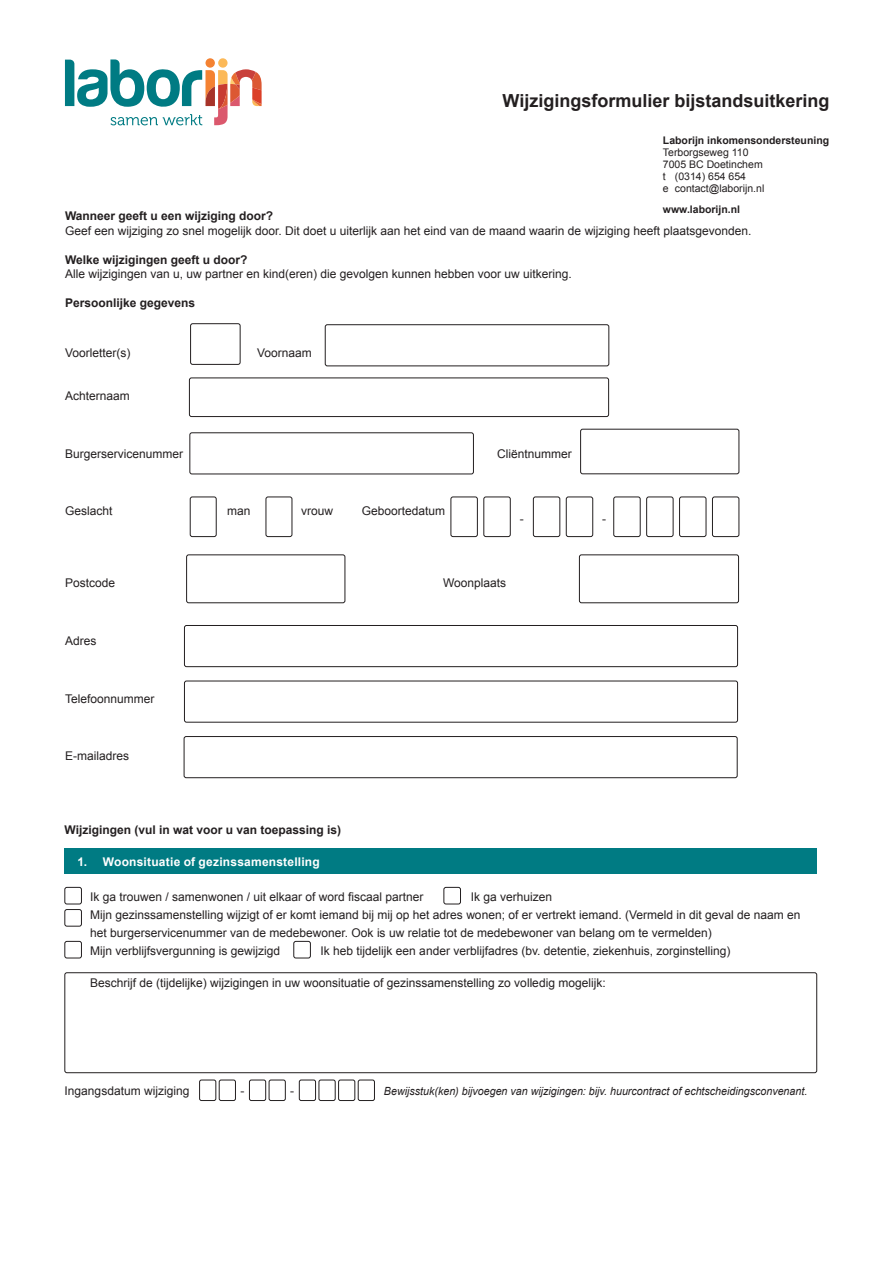
<style>
.page{position:relative;width:893px;height:1263px;background:#fff}
.page>*{position:absolute;margin:0;border:0;box-sizing:border-box;transform-origin:0 0}
.t1{font:700 18px "Arial";color:#231f20}
.t2{font:12px/14.4px "Arial";color:#231f20}
.t3{font:700 12px "Arial";color:#231f20}
.t4{font:700 12px "Arial";letter-spacing:.015em;color:#fff}
.t5{font:italic 11.25px "Arial";color:#231f20;scale:.95 1}
.t6{font:10.5px "Arial";color:#231f20}
.t7{font:700 10.5px "Arial";color:#231f20}
.s1{font-weight:700}
</style>
<div class="page">
<svg style="left:65px;top:58px;width:197px;height:67px"></svg>
<div style="left:65px;top:849px;width:752px;height:25px;background:#007b83"></div>
<div style="left:65px;top:887px;width:17px;height:17px;border:1px solid #231f20;border-radius:2px"></div>
<div style="left:444px;top:887px;width:17px;height:17px;border:1px solid #231f20;border-radius:2px"></div>
<div style="left:65px;top:909px;width:17px;height:17px;border:1px solid #231f20;border-radius:2px"></div>
<div style="left:65px;top:941px;width:17px;height:17px;border:1px solid #231f20;border-radius:2px"></div>
<div style="left:294px;top:941px;width:17px;height:17px;border:1px solid #231f20;border-radius:2px"></div>
<div style="left:199px;top:1080px;width:17px;height:21px;border:1px solid #231f20;border-radius:2px"></div>
<div style="left:219px;top:1080px;width:17px;height:21px;border:1px solid #231f20;border-radius:2px"></div>
<div style="left:249px;top:1080px;width:17px;height:21px;border:1px solid #231f20;border-radius:2px"></div>
<div style="left:269px;top:1080px;width:16px;height:21px;border:1px solid #231f20;border-radius:2px"></div>
<div style="left:299px;top:1080px;width:17px;height:21px;border:1px solid #231f20;border-radius:2px"></div>
<div style="left:319px;top:1080px;width:16px;height:21px;border:1px solid #231f20;border-radius:2px"></div>
<div style="left:338px;top:1080px;width:17px;height:21px;border:1px solid #231f20;border-radius:2px"></div>
<div style="left:358px;top:1080px;width:17px;height:21px;border:1px solid #231f20;border-radius:2px"></div>
<div style="left:65px;top:972px;width:752px;height:101px;border:1px solid #231f20;border-radius:2px"></div>
<div style="left:190px;top:323px;width:50px;height:42px;border:1px solid #231f20;border-radius:2px"></div>
<div style="left:325px;top:324px;width:284px;height:42px;border:1px solid #231f20;border-radius:2px"></div>
<div style="left:189px;top:378px;width:420px;height:39px;border:1px solid #231f20;border-radius:2px"></div>
<div style="left:190px;top:433px;width:284px;height:41px;border:1px solid #231f20;border-radius:2px"></div>
<div style="left:184px;top:625px;width:554px;height:42px;border:1px solid #231f20;border-radius:2px"></div>
<div style="left:579px;top:555px;width:160px;height:48px;border:1px solid #231f20;border-radius:2px"></div>
<div style="left:580px;top:429px;width:159px;height:45px;border:1px solid #231f20;border-radius:2px"></div>
<div style="left:186px;top:555px;width:159px;height:48px;border:1px solid #231f20;border-radius:2px"></div>
<div style="left:184px;top:681px;width:554px;height:41px;border:1px solid #231f20;border-radius:2px"></div>
<div style="left:184px;top:736px;width:553px;height:42px;border:1px solid #231f20;border-radius:2px"></div>
<div style="left:451px;top:497px;width:27px;height:40px;border:1px solid #231f20;border-radius:2px"></div>
<div style="left:484px;top:497px;width:26px;height:40px;border:1px solid #231f20;border-radius:2px"></div>
<div style="left:533px;top:497px;width:27px;height:40px;border:1px solid #231f20;border-radius:2px"></div>
<div style="left:566px;top:497px;width:27px;height:40px;border:1px solid #231f20;border-radius:2px"></div>
<div style="left:613px;top:497px;width:27px;height:40px;border:1px solid #231f20;border-radius:2px"></div>
<div style="left:646px;top:497px;width:27px;height:40px;border:1px solid #231f20;border-radius:2px"></div>
<div style="left:679px;top:497px;width:27px;height:40px;border:1px solid #231f20;border-radius:2px"></div>
<div style="left:712px;top:497px;width:27px;height:40px;border:1px solid #231f20;border-radius:2px"></div>
<div style="left:190px;top:497px;width:26px;height:40px;border:1px solid #231f20;border-radius:2px"></div>
<div style="left:266px;top:497px;width:26px;height:40px;border:1px solid #231f20;border-radius:2px"></div>
<p class="t1" style="left:503px;top:89px;width:328px">Wijzigingsformulier bijstandsuitkering</p>
<p class="t7" style="left:663px;top:133px;width:168px">Laborijn inkomensondersteuning</p>
<p class="t6" style="left:663px;top:145px;width:87px">Terborgseweg 110</p>
<p class="t6" style="left:663px;top:157px;width:101px">7005 BC Doetinchem</p>
<p class="t6" style="left:663px;top:169px;width:85px">t (0314) 654 654</p>
<p class="t6" style="left:663px;top:181px;width:103px">e contact@laborijn.nl</p>
<p class="t7" style="left:663px;top:202px;width:79px">www.laborijn.nl</p>
<p class="t2" style="left:65px;top:209px;width:688px"><span class="s1">Wanneer geeft u een wijziging door?<br></span>Geef een wijziging zo snel mogelijk door. Dit doet u uiterlijk aan het eind van de maand waarin de wijziging heeft plaatsgevonden.</p>
<p class="t2" style="left:65px;top:252px;width:508px"><span class="s1">Welke wijzigingen geeft u door?<br></span>Alle wijzigingen van u, uw partner en kind(eren) die gevolgen kunnen hebben voor uw uitkering.</p>
<p class="t3" style="left:65px;top:295px;width:132px">Persoonlijke gegevens</p>
<p class="t2" style="left:65px;top:346px;width:67px">Voorletter(s)</p>
<p class="t2" style="left:257px;top:346px;width:56px">Voornaam</p>
<p class="t2" style="left:65px;top:389px;width:66px">Achternaam</p>
<p class="t2" style="left:65px;top:446px;width:120px">Burgerservicenummer</p>
<p class="t2" style="left:497px;top:446px;width:76px">Cliëntnummer</p>
<p class="t2" style="left:65px;top:504px;width:49px">Geslacht</p>
<p class="t2" style="left:227px;top:504px;width:25px">man</p>
<p class="t2" style="left:301px;top:504px;width:34px">vrouw</p>
<p class="t2" style="left:362px;top:504px;width:85px">Geboortedatum</p>
<p class="t2" style="left:520px;top:511px;width:5px">-</p>
<p class="t2" style="left:602px;top:511px;width:5px">-</p>
<p class="t2" style="left:65px;top:576px;width:52px">Postcode</p>
<p class="t2" style="left:443px;top:576px;width:65px">Woonplaats</p>
<p class="t2" style="left:65px;top:634px;width:33px">Adres</p>
<p class="t2" style="left:65px;top:691px;width:91px">Telefoonnummer</p>
<p class="t2" style="left:65px;top:749px;width:66px">E-mailadres</p>
<p class="t3" style="left:65px;top:822px;width:278px">Wijzigingen (vul in wat voor u van toepassing is)</p>
<p class="t4" style="left:77px;top:854px;width:244px">1. Woonsituatie of gezinssamenstelling</p>
<p class="t2" style="left:90px;top:889px;width:335px">Ik ga trouwen / samenwonen / uit elkaar of word fiscaal partner</p>
<p class="t2" style="left:471px;top:889px;width:83px">Ik ga verhuizen</p>
<p class="t2" style="left:90px;top:906px;width:712px;line-height:18px">Mijn gezinssamenstelling wijzigt of er komt iemand bij mij op het adres wonen; of er vertrekt iemand. (Vermeld in dit geval de naam en het burgerservicenummer van de medebewoner. Ook is uw relatie tot de medebewoner van belang om te vermelden)</p>
<p class="t2" style="left:90px;top:943px;width:192px">Mijn verblijfsvergunning is gewijzigd</p>
<p class="t2" style="left:321px;top:943px;width:411px">Ik heb tijdelijk een ander verblijfadres (bv. detentie, ziekenhuis, zorginstelling)</p>
<p class="t2" style="left:90px;top:975px;width:517px">Beschrijf de (tijdelijke) wijzigingen in uw woonsituatie of gezinssamenstelling zo volledig mogelijk:</p>
<p class="t2" style="left:65px;top:1083px;width:126px">Ingangsdatum wijziging</p>
<p class="t2" style="left:240px;top:1083px;width:5px">-</p>
<p class="t2" style="left:290px;top:1083px;width:5px">-</p>
<p class="t5" style="left:384px;top:1083px;width:447px">Bewijsstuk(ken) bijvoegen van wijzigingen: bijv. huurcontract of echtscheidingsconvenant.</p>
</div>
